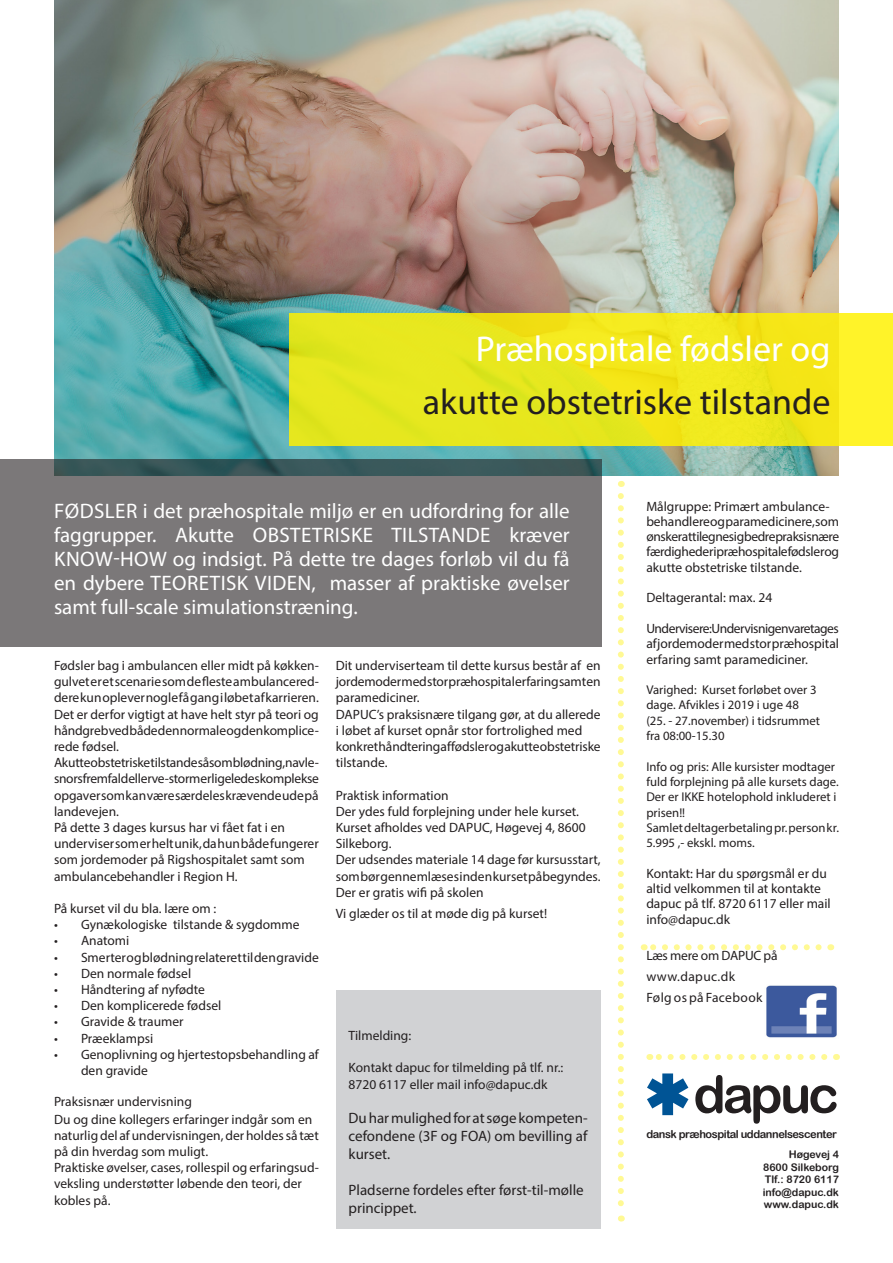
<style>
.page{position:relative;width:893px;height:1263px;background:#fff}
.page>*{position:absolute;margin:0;border:0;box-sizing:border-box;transform-origin:0 0}
.t1{font:51.9px "Arial Rounded MT Bold";letter-spacing:-.06em;color:#231f20}
.t2{font:36px "Myriad Pro";color:#231f20}
.t3{font:36px "Myriad Pro";color:#fff}
.t4{font:21px/24px "Myriad Pro";color:#fff;text-align:justify}
.t5{font:15px/18px "Myriad Pro";color:#231f20;text-align:justify}
.brød{font:13.5px/16.2px "Myriad Pro";color:#231f20}
.brød-2{font:13.5px "Myriad Pro";letter-spacing:.03em;color:#231f20}
.brød_underrubrik{font:13.5px "Myriad Pro";color:#231f20}
.brød-3{font:13.5px "Myriad Pro";letter-spacing:-.02em;color:#231f20}
.t6{font:12.75px/15.3px "Myriad Pro";color:#231f20}
.t7{font:10.95px "Arial Rounded MT Bold";letter-spacing:-.04em;color:#231f20}
.t8{font:10.5px "Arial Rounded MT Bold";color:#231f20}
</style>
<div class="page">
<img style="left:54px;top:0;width:785px;height:476px">
<svg style="left:289px;top:313px;width:604px;height:132px;background:#ede71d"></svg>
<svg style="left:618px;top:496px;width:6px;height:725px"></svg>
<div style="left:336px;top:991px;width:264px;height:238px;background:#d1d2d4"></div>
<svg style="left:0;top:459px;width:601px;height:188px;background:#757576"></svg>
<svg style="left:649px;top:1054px;width:175px;height:6px"></svg>
<svg style="left:644px;top:944px;width:175px;height:6px"></svg>
<svg style="left:647px;top:1073px;width:41px;height:42px"></svg>
<img style="left:766px;top:985px;width:71px;height:53px">
<p class="t3" style="left:476px;top:327px;width:356px">Præhospitale fødsler og</p>
<p class="t2" style="left:423px;top:379px;width:409px">akutte obstetriske tilstande</p>
<p class="t4" style="left:54px;top:499px;width:517px">FØDSLER i det præhospitale miljø er en udfordring for alle faggrupper. Akutte OBSTETRISKE TILSTANDE kræver KNOW-HOW og indsigt. På dette tre dages forløb vil du få en dybere TEORETISK VIDEN, masser af praktiske øvelser samt full-scale simulationstræning.</p>
<p class="brød" style="left:54px;top:657px;width:266px;text-align:justify">Fødsler bag i ambulancen eller midt på køkken&shy;gulvet er et scenarie som de fleste ambulancered&shy;dere kun oplever nogle få gang i løbet af karrieren.</p>
<p class="brød" style="left:54px;top:706px;width:266px;text-align:justify">Det er derfor vigtigt at have helt styr på teori og håndgreb ved både den normale og den komplice&shy;rede fødsel.</p>
<p class="brød" style="left:54px;top:754px;width:266px;text-align:justify">Akutte obstetriske tilstande såsom blødning, navle&shy;snorsfremfald eller ve-storm er ligeledes komplekse opgaver som kan være særdeles krævende ude på landevejen.</p>
<p class="brød" style="left:54px;top:819px;width:266px">På dette 3 dages kursus har vi fået fat i en underviser som er helt unik, da hun både fungerer som jordemoder på Rigshospitalet samt som ambulancebehandler i Region H.</p>
<p class="brød" style="left:54px;top:900px;width:164px">På kurset vil du bla. lære om :</p>
<p class="brød" style="left:54px;top:916px;width:247px">• Gynækologiske tilstande &amp; sygdomme</p>
<p class="brød" style="left:54px;top:932px;width:77px">• Anatomi</p>
<p class="brød" style="left:54px;top:949px;width:266px">• Smerter og blødning relateret til den gravide</p>
<p class="brød" style="left:54px;top:965px;width:139px">• Den normale fødsel</p>
<p class="brød" style="left:54px;top:981px;width:153px">• Håndtering af nyfødte</p>
<p class="brød" style="left:54px;top:997px;width:169px">• Den komplicerede fødsel</p>
<p class="brød" style="left:54px;top:1013px;width:131px">• Gravide &amp; traumer</p>
<p class="brød" style="left:54px;top:1030px;width:101px">• Præeklampsi</p>
<p class="brød" style="left:81px;top:1046px;width:239px;text-indent:-27px">• Genoplivning og hjertestopsbehandling af den gravide</p>
<p class="brød_underrubrik" style="left:54px;top:1093px;width:139px">Praksisnær undervisning</p>
<p class="brød" style="left:54px;top:1111px;width:266px">Du og dine kollegers erfaringer indgår som en naturlig del af undervisningen, der holdes så tæt på din hverdag som muligt.<br>Praktiske øvelser, cases, rollespil og erfaringsud&shy;veksling understøtter løbende den teori, der kobles på.</p>
<p class="brød" style="left:336px;top:657px;width:266px;text-align:justify">Dit underviserteam til dette kursus består af en jordemoder med stor præhospital erfaring samt en paramediciner.</p>
<p class="brød" style="left:336px;top:706px;width:266px">DAPUC’s praksisnære tilgang gør, at du allerede i løbet af kurset opnår stor fortrolighed med konkret håndtering af fødsler og akutte obstetriske tilstande.</p>
<p class="brød" style="left:336px;top:787px;width:114px">Praktisk information</p>
<p class="brød" style="left:336px;top:803px;width:245px">Der ydes fuld forplejning under hele kurset.</p>
<p class="brød" style="left:336px;top:819px;width:251px">Kurset afholdes ved DAPUC, Høgevej 4, 8600<br>Silkeborg.</p>
<p class="brød" style="left:336px;top:851px;width:266px">Der udsendes materiale 14 dage før kursusstart, som bør gennemlæses inden kurset påbegyndes.</p>
<p class="brød" style="left:336px;top:884px;width:149px">Der er gratis wifi på skolen</p>
<p class="brød" style="left:336px;top:905px;width:213px">Vi glæder os til at møde dig på kurset!</p>
<p class="brød" style="left:349px;top:1027px;width:64px">Tilmelding:</p>
<p class="brød" style="left:349px;top:1059px;width:216px">Kontakt dapuc for tilmelding på tlf. nr.:<br>8720 6117 eller mail info@dapuc.dk</p>
<p class="t5" style="left:349px;top:1108px;width:241px">Du har mulighed for at søge kompeten&shy;cefondene (3F og FOA) om bevilling af kurset.</p>
<p class="t5" style="left:349px;top:1180px;width:237px">Pladserne fordeles efter først-til-mølle princippet.</p>
<p class="brød" style="left:646px;top:498px;width:194px;line-height:15.3px">Målgruppe: Primært ambulance&shy;behandlere og paramedicinere, som ønsker at tilegne sig bedre praksisnære færdigheder i præhospitale fødsler og akutte obstetriske tilstande.</p>
<p class="brød" style="left:646px;top:589px;width:127px">Deltagerantal: max. 24</p>
<p class="brød" style="left:646px;top:620px;width:194px;line-height:15.3px;text-align:justify">Undervisere: Undervisnigen varetages af jordemoder med stor præhospital erfaring samt paramediciner.</p>
<p class="t6" style="left:646px;top:682px;width:172px">Varighed: Kurset forløbet over 3 dage. Afvikles i 2019 i uge 48</p>
<p class="t6" style="left:646px;top:713px;width:175px">(25. - 27.november) i tidsrummet fra 08:00-15.30</p>
<p class="t6" style="left:646px;top:758px;width:194px">Info og pris: Alle kursister modtager fuld forplejning på alle kursets dage.</p>
<p class="t6" style="left:646px;top:789px;width:191px">Der er IKKE hotelophold inkluderet i prisen!!</p>
<p class="t6" style="left:646px;top:820px;width:194px">Samlet deltagerbetaling pr. person kr.<br>5.995 ,- ekskl. moms.</p>
<p class="brød" style="left:646px;top:865px;width:182px;line-height:15.3px">Kontakt: Har du spørgsmål er du altid velkommen til at kontakte</p>
<p class="brød" style="left:646px;top:896px;width:186px;line-height:15.3px">dapuc på tlf. 8720 6117 eller mail info@dapuc.dk</p>
<p class="brød-3" style="left:646px;top:947px;width:133px">Læs mere om DAPUC på</p>
<p class="brød-2" style="left:646px;top:968px;width:90px">www.dapuc.dk</p>
<p class="brød-2" style="left:646px;top:989px;width:118px">Følg os på Facebook</p>
<p class="t1" style="left:693px;top:1064px;width:147px">dapuc</p>
<p class="t7" style="left:646px;top:1127px;width:192px">dansk præhospital uddannelsescenter</p>
<p class="t8" style="left:789px;top:1148px;width:52px">Høgevej 4</p>
<p class="t8" style="left:763px;top:1160px;width:77px">8600 Silkeborg</p>
<p class="t8" style="left:765px;top:1173px;width:76px">Tlf.: 8720 6117</p>
<p class="t8" style="left:763px;top:1186px;width:78px">info@dapuc.dk</p>
<p class="t8" style="left:764px;top:1198px;width:77px">www.dapuc.dk</p>
</div>
